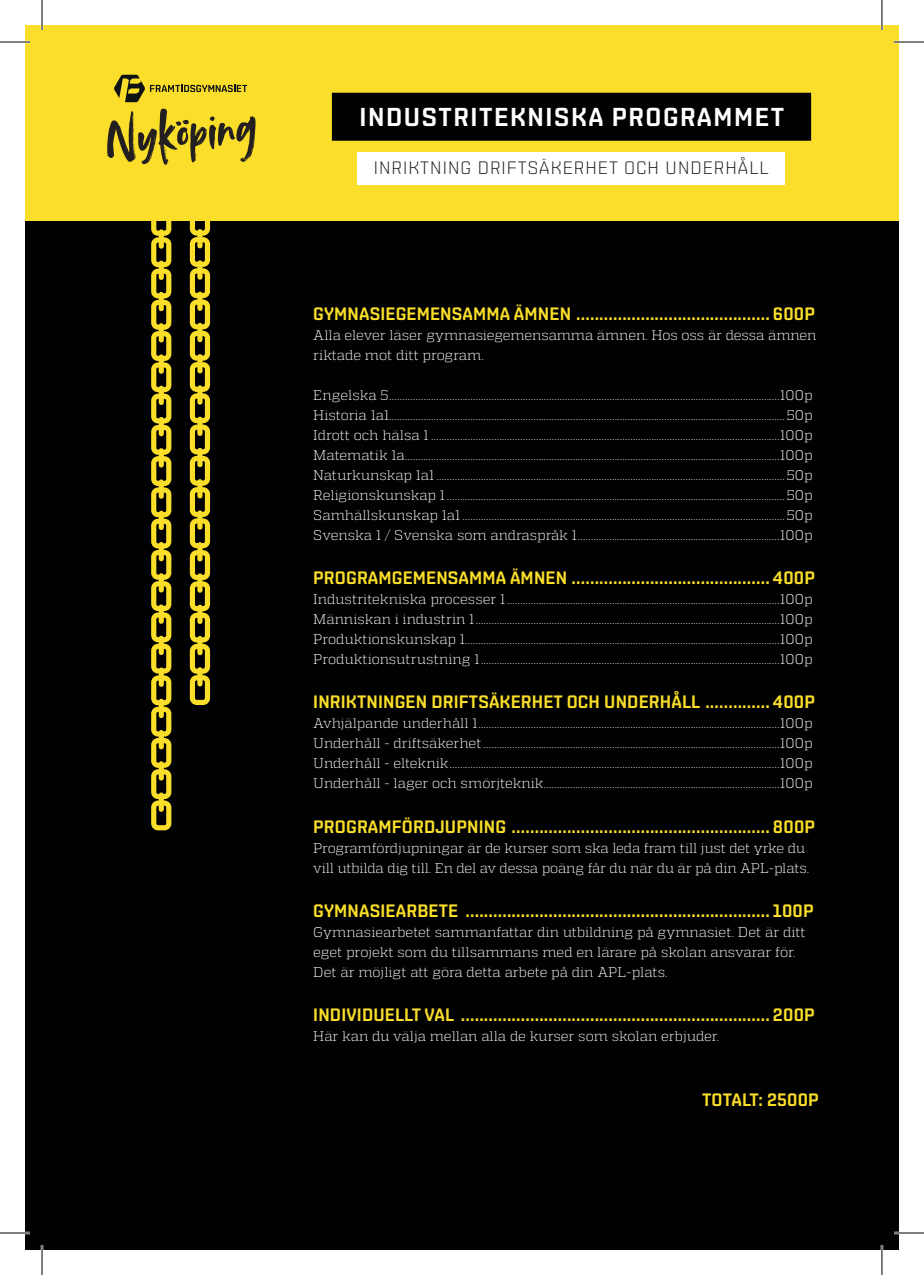
<style>
.page{position:relative;width:924px;height:1275px;background:#fff}
.page>*{position:absolute;margin:0;border:0;box-sizing:border-box;transform-origin:0 0}
.t1{font:58.2px "Avallon Alt";color:#231f20}
.t2{font:600 26px "Shentox";letter-spacing:.06em;color:#fff}
.t3{font:600 18px "Shentox";letter-spacing:.01em;color:#fade29}
.t4{font:300 18px "Shentox";letter-spacing:.06em;color:#231f20}
.t5{font:300 14px/20px "Quadon";letter-spacing:-.005em;color:#fff}
.s1{font-family:"Avallon"}
</style>
<div class="page">
<div style="left:25px;top:195px;width:873px;height:1055px;background:#010101"></div>
<div style="left:25px;top:25px;width:873px;height:195px;background:#fade29"></div>
<div style="left:332px;top:93px;width:478px;height:48px;background:#010101"></div>
<div style="left:357px;top:152px;width:427px;height:32px;background:#fff"></div>
<svg style="left:114px;top:74px;width:133px;height:756px"></svg>
<hr style="left:0;top:41px;width:30px;height:2px;background:#fff">
<hr style="left:893px;top:41px;width:30px;height:2px;background:#fff">
<hr style="left:0;top:1231px;width:30px;height:3px;background:#fff">
<hr style="left:893px;top:1231px;width:30px;height:3px;background:#fff">
<hr style="left:41px;top:0;width:2px;height:30px;background:#fff">
<hr style="left:41px;top:1245px;width:2px;height:30px;background:#fff">
<hr style="left:880px;top:0;width:2px;height:30px;background:#fff">
<hr style="left:880px;top:1245px;width:2px;height:30px;background:#fff">
<hr style="left:0;top:42px;width:30px;height:1px;background:#000">
<hr style="left:893px;top:42px;width:30px;height:1px;background:#000">
<hr style="left:0;top:1232px;width:30px;height:1px;background:#000">
<hr style="left:893px;top:1232px;width:30px;height:1px;background:#000">
<hr style="left:42px;top:0;width:1px;height:30px;background:#000">
<hr style="left:42px;top:1245px;width:1px;height:30px;background:#000">
<hr style="left:881px;top:0;width:1px;height:30px;background:#000">
<hr style="left:881px;top:1245px;width:1px;height:30px;background:#000">
<h1 class="t1" style="left:102px;top:102px;width:152px;rotate:-6deg">N<span class="s1">y</span>köping</h1>
<h2 class="t2" style="left:359px;top:102px;width:426px">INDUSTRITEKNISKA PROGRAMMET</h2>
<p class="t4" style="left:373px;top:157px;width:396px">INRIKTNING DRIFTSÄKERHET OCH UNDERHÅLL</p>
<p class="t3" style="left:313px;top:303px;width:503px">GYMNASIEGEMENSAMMA ÄMNEN .......................................... 600P</p>
<p class="t5" style="left:313px;top:324px;width:504px">Alla elever läser gymnasiegemensamma ämnen. Hos oss är dessa ämnen riktade mot ditt program.</p>
<p class="t5" style="left:313px;top:384px;width:500px;text-align:justify">Engelska 5.....................................................................................................................................................100p Historia 1a1.......................................................................................................................................................50p Idrott och hälsa 1 .....................................................................................................................................100p Matematik 1a...............................................................................................................................................100p Naturkunskap 1a1.....................................................................................................................................50p Religionskunskap 1.................................................................................................................................50p Samhällskunskap 1a1...........................................................................................................................50p Svenska 1 / Svenska som andraspråk 1.............................................................................100p</p>
<p class="t3" style="left:313px;top:567px;width:503px">PROGRAMGEMENSAMMA ÄMNEN ........................................... 400P</p>
<p class="t5" style="left:313px;top:589px;width:500px;text-align:justify">Industritekniska processer 1........................................................................................................100p Människan i industrin 1....................................................................................................................100p Produktionskunskap 1........................................................................................................................100p Produktionsutrustning 1..................................................................................................................100p</p>
<p class="t3" style="left:313px;top:691px;width:503px">INRIKTNINGEN DRIFTSÄKERHET OCH UNDERHÅLL .............. 400P</p>
<p class="t5" style="left:313px;top:713px;width:500px;text-align:justify">Avhjälpande underhåll 1...................................................................................................................100p Underhåll - driftsäkerhet.................................................................................................................100p Underhåll - elteknik..............................................................................................................................100p Underhåll - lager och smörjteknik..........................................................................................100p</p>
<p class="t3" style="left:313px;top:815px;width:503px">PROGRAMFÖRDJUPNING ........................................................ 800P</p>
<p class="t5" style="left:313px;top:837px;width:497px">Programfördjupningar är de kurser som ska leda fram till just det yrke du vill utbilda dig till. En del av dessa poäng får du när du är på din APL-plats.</p>
<p class="t3" style="left:313px;top:900px;width:501px">GYMNASIEARBETE .................................................................. 100P</p>
<p class="t5" style="left:313px;top:922px;width:493px">Gymnasiearbetet sammanfattar din utbildning på gymnasiet. Det är ditt eget projekt som du tillsammans med en lärare på skolan ansvarar för.<br>Det är möjligt att göra detta arbete på din APL-plats.</p>
<p class="t3" style="left:313px;top:1004px;width:502px">INDIVIDUELLT VAL ................................................................... 200P</p>
<p class="t5" style="left:313px;top:1026px;width:407px">Här kan du välja mellan alla de kurser som skolan erbjuder.</p>
<p class="t3" style="left:701px;top:1088px;width:118px">TOTALT: 2500P</p>
</div>
